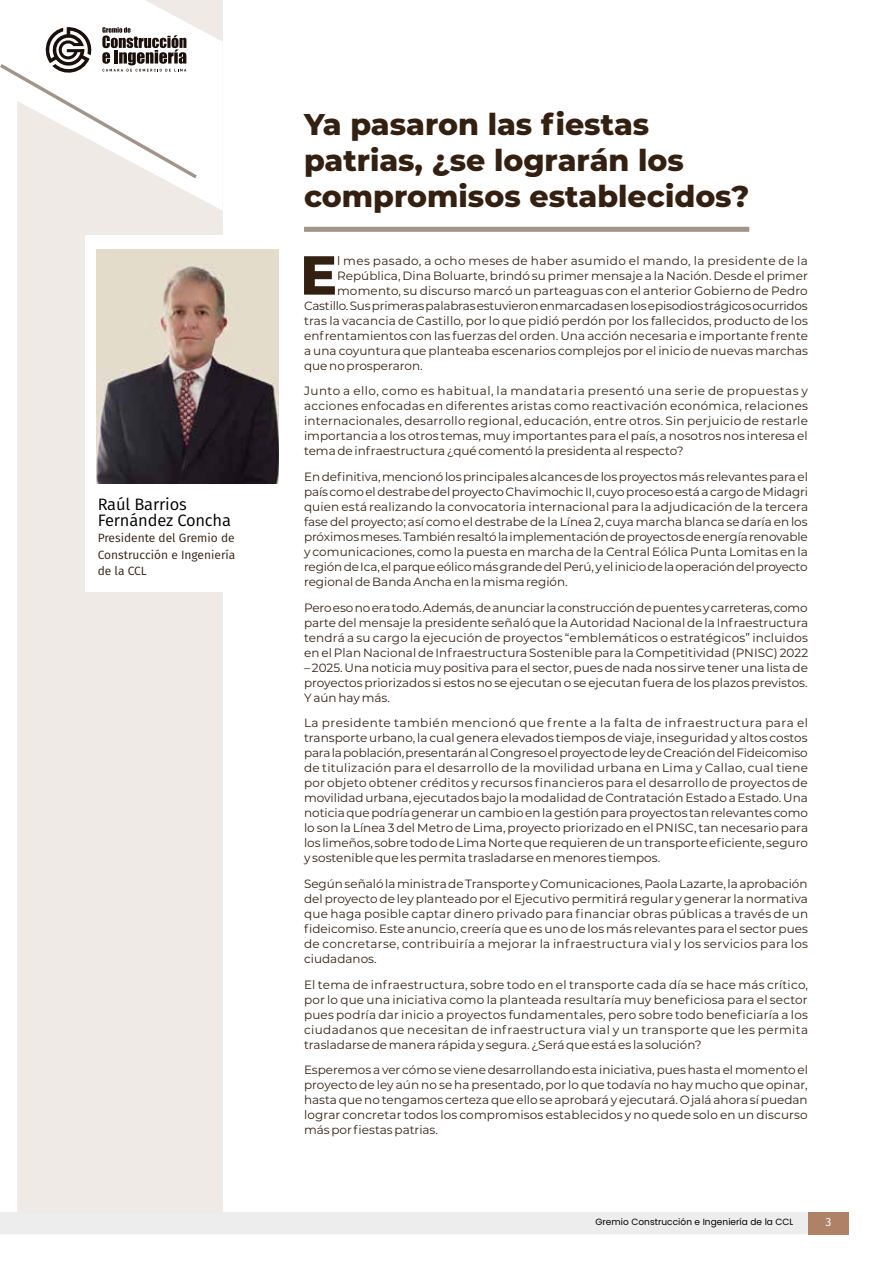
<style>
.page{position:relative;width:893px;height:1263px;background:#fff}
.page>*{position:absolute;margin:0;border:0;box-sizing:border-box;transform-origin:0 0}
.t1{font:800 54.9px "Montserrat";color:#342011}
.t2{font:800 30px/36px "Montserrat";color:#342011}
.t3{font:16.5px/15.8px "Fira Sans";letter-spacing:-.01em;color:#000}
.t4{font:12px/15px "Montserrat";letter-spacing:.005em;color:#342011;text-align:justify}
.t5{font:12px "Montserrat";letter-spacing:-.015em;color:#342011}
.t6{font:12px "Montserrat";letter-spacing:.035em;color:#342011}
.t7{font:12px/16.5px "Fira Sans";color:#342011;text-align:justify}
.t8{font:12px "Fira Sans";color:#fff}
.t9{font:9px "Poppins";letter-spacing:.005em;color:#000}
</style>
<div class="page">
<div style="left:0;top:1212px;width:808px;height:22px;background:#ededed"></div>
<div style="left:17px;top:0;width:206px;height:1212px;background:#f0eae6"></div>
<svg style="left:0;top:27px;width:201px;height:155px"></svg>
<div style="left:85px;top:236px;width:193px;height:356px;background:#fff"></div>
<img style="left:96px;top:249px;width:182px;height:234px">
<div style="left:304px;top:227px;width:445px;height:5px;background:#a3948a"></div>
<div style="left:808px;top:1212px;width:41px;height:22px;background:#af8268"></div>
<h3 class="t3" style="left:98px;top:496px;width:135px">Raúl Barrios<br>Fernández Concha</h3>
<p class="t7" style="left:98px;top:529px;width:139px">Presidente del Gremio de Construcción e Ingeniería de la CCL</p>
<h2 class="t2" style="left:304px;top:104px;width:447px">Ya pasaron las fiestas patrias, ¿se lograrán los compromisos establecidos?</h2>
<h1 class="t1" style="left:300px;top:235px;width:38px">E</h1>
<p class="t6" style="left:337px;top:252px;width:472px">l mes pasado, a ocho meses de haber asumido el mando, la presidente de la</p>
<p class="t4" style="left:337px;top:267px;width:472px">República, Dina Boluarte, brindó su primer mensaje a la Nación. Desde el primer</p>
<p class="t4" style="left:337px;top:282px;width:472px">momento, su discurso marcó un parteaguas con el anterior Gobierno de Pedro</p>
<p class="t5" style="left:304px;top:297px;width:505px">Castillo. Sus primeras palabras estuvieron enmarcadas en los episodios trágicos ocurridos</p>
<p class="t4" style="left:304px;top:312px;width:505px">tras la vacancia de Castillo, por lo que pidió perdón por los fallecidos, producto de los</p>
<p class="t4" style="left:304px;top:327px;width:506px">enfrentamientos con las fuerzas del orden. Una acción necesaria e importante frente</p>
<p class="t4" style="left:304px;top:342px;width:506px">a una coyuntura que planteaba escenarios complejos por el inicio de nuevas marchas</p>
<p class="t4" style="left:304px;top:357px;width:120px">que no prosperaron.</p>
<p class="t4" style="left:304px;top:383px;width:506px">Junto a ello, como es habitual, la mandataria presentó una serie de propuestas y acciones enfocadas en diferentes aristas como reactivación económica, relaciones internacionales, desarrollo regional, educación, entre otros. Sin perjuicio de restarle importancia a los otros temas, muy importantes para el país, a nosotros nos interesa el tema de infraestructura ¿qué comentó la presidenta al respecto?</p>
<p class="t4" style="left:304px;top:469px;width:506px">En definitiva, mencionó los principales alcances de los proyectos más relevantes para el país como el destrabe del proyecto Chavimochic II, cuyo proceso está a cargo de Midagri quien está realizando la convocatoria internacional para la adjudicación de la tercera fase del proyecto; así como el destrabe de la Línea 2, cuya marcha blanca se daría en los próximos meses. También resaltó la implementación de proyectos de energía renovable y comunicaciones, como la puesta en marcha de la Central Eólica Punta Lomitas en la región de Ica, el parque eólico más grande del Perú, y el inicio de la operación del proyecto regional de Banda Ancha en la misma región.</p>
<p class="t4" style="left:304px;top:599px;width:506px">Pero eso no era todo. Además, de anunciar la construcción de puentes y carreteras, como parte del mensaje la presidente señaló que la Autoridad Nacional de la Infraestructura tendrá a su cargo la ejecución de proyectos “emblemáticos o estratégicos” incluidos en el Plan Nacional de Infraestructura Sostenible para la Competitividad (PNISC) 2022</p>
<p class="t4" style="left:304px;top:659px;width:505px">– 2025. Una noticia muy positiva para el sector, pues de nada nos sirve tener una lista de proyectos priorizados si estos no se ejecutan o se ejecutan fuera de los plazos previstos.<br>Y aún hay más.</p>
<p class="t4" style="left:304px;top:715px;width:506px">La presidente también mencionó que frente a la falta de infraestructura para el transporte urbano, la cual genera elevados tiempos de viaje, inseguridad y altos costos para la población, presentarán al Congreso el proyecto de ley de Creación del Fideicomiso de titulización para el desarrollo de la movilidad urbana en Lima y Callao, cual tiene por objeto obtener créditos y recursos financieros para el desarrollo de proyectos de movilidad urbana, ejecutados bajo la modalidad de Contratación Estado a Estado. Una noticia que podría generar un cambio en la gestión para proyectos tan relevantes como lo son la Línea 3 del Metro de Lima, proyecto priorizado en el PNISC, tan necesario para los limeños, sobre todo de Lima Norte que requieren de un transporte eficiente, seguro y sostenible que les permita trasladarse en menores tiempos.</p>
<p class="t4" style="left:304px;top:876px;width:506px">Según señaló la ministra de Transporte y Comunicaciones, Paola Lazarte, la aprobación del proyecto de ley planteado por el Ejecutivo permitirá regular y generar la normativa que haga posible captar dinero privado para financiar obras públicas a través de un fideicomiso. Este anuncio, creería que es uno de los más relevantes para el sector pues de concretarse, contribuiría a mejorar la infraestructura vial y los servicios para los ciudadanos.</p>
<p class="t4" style="left:304px;top:976px;width:506px">El tema de infraestructura, sobre todo en el transporte cada día se hace más crítico, por lo que una iniciativa como la planteada resultaría muy beneficiosa para el sector pues podría dar inicio a proyectos fundamentales, pero sobre todo beneficiaría a los ciudadanos que necesitan de infraestructura vial y un transporte que les permita trasladarse de manera rápida y segura. ¿Será que está es la solución?</p>
<p class="t4" style="left:304px;top:1062px;width:505px">Esperemos a ver cómo se viene desarrollando esta iniciativa, pues hasta el momento el proyecto de ley aún no se ha presentado, por lo que todavía no hay mucho que opinar, hasta que no tengamos certeza que ello se aprobará y ejecutará. Ojalá ahora sí puedan lograr concretar todos los compromisos establecidos y no quede solo en un discurso más por fiestas patrias.</p>
<p class="t9" style="left:595px;top:1216px;width:199px">Gremio Construcción e Ingeniería de la CCL</p>
<p class="t8" style="left:825px;top:1213px;width:7px">3</p>
</div>
